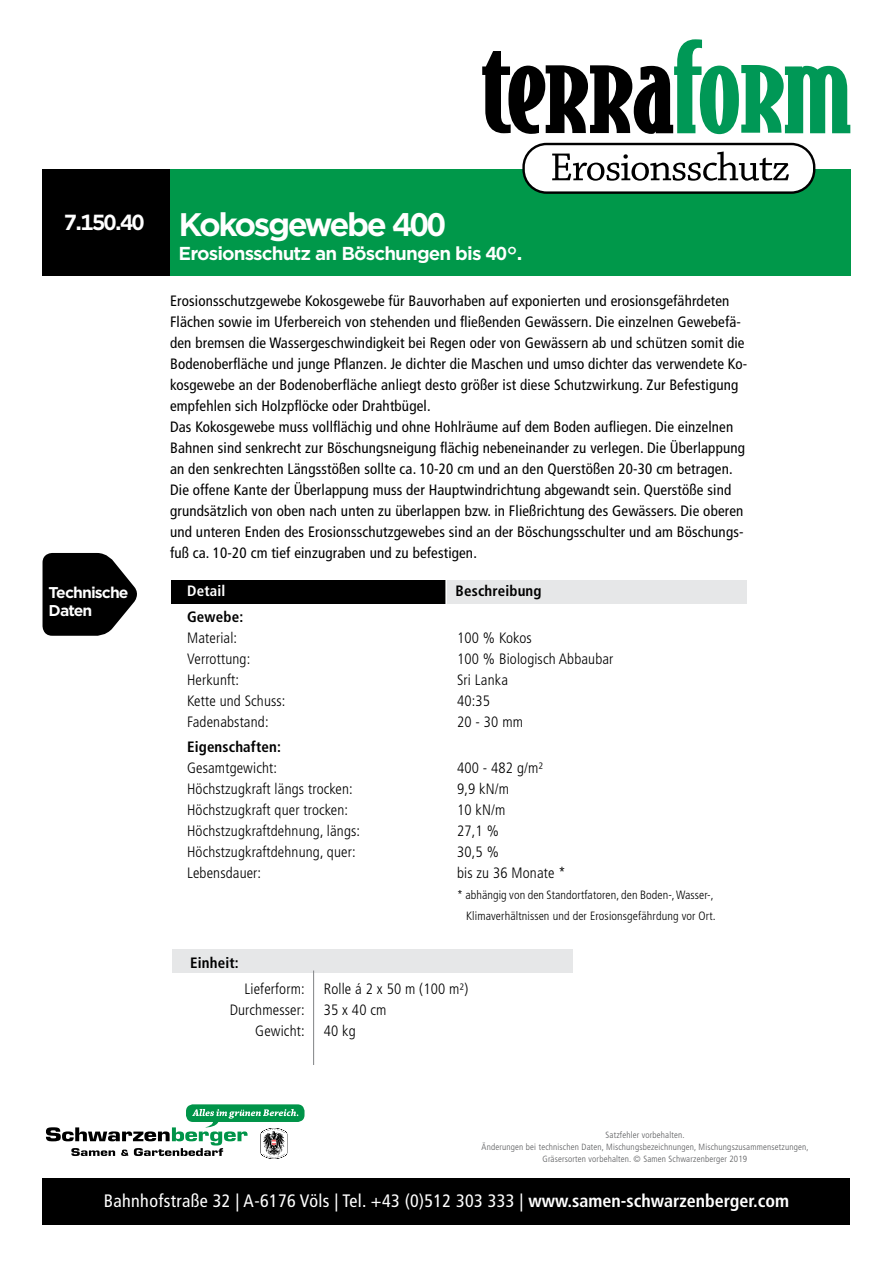
<style>
.page{position:relative;width:893px;height:1263px;background:#fff}
.page>*{position:absolute;margin:0;border:0;box-sizing:border-box;transform-origin:0 0}
.t1{font:700 31.35px "Gotham Office";letter-spacing:-.08em;color:#fff}
.t2{font:condensed 18px "Frutiger LT Std";letter-spacing:.02em;color:#fff}
.t3{font:700 18px "Gotham Office";letter-spacing:-.05em;color:#fff}
.t4{font:condensed 15px/21px "Frutiger LT Std";letter-spacing:.01em;color:#000}
.t5{font:300 condensed 15px "Frutiger LT Std";letter-spacing:.01em;color:#000}
.t6{font:700 condensed 15px "Frutiger LT Std";letter-spacing:.01em;color:#000}
.t7{font:700 15px/18px "Gotham Office";letter-spacing:-.06em;color:#fff}
.t8{font:700 condensed 15px "Frutiger LT Std";letter-spacing:.01em;color:#fff}
.t9{font:300 condensed 12px/21px "Frutiger LT Std";letter-spacing:.01em;color:#000;text-align:right}
.t10{font:300 condensed 9px/12px "Frutiger LT Std";letter-spacing:.02em;color:#58595b;text-align:center}
.s1{font-weight:700}
</style>
<div class="page">
<div style="left:186px;top:1104px;width:119px;height:18px;background:#009449;border-radius:7px"></div>
<svg style="left:46px;top:1109px;width:252px;height:50px"></svg>
<div style="left:43px;top:170px;width:127px;height:106px;background:#000"></div>
<div style="left:170px;top:170px;width:680px;height:106px;background:#00984a"></div>
<div style="left:43px;top:1178px;width:807px;height:46px;background:#000"></div>
<div style="left:171px;top:580px;width:275px;height:23px;background:#000"></div>
<div style="left:446px;top:580px;width:301px;height:23px;background:#e6e7e8"></div>
<hr style="left:445px;top:579px;width:2px;height:25px;background:#fff">
<svg style="left:43px;top:553px;width:94px;height:83px;background:#272727"></svg>
<svg style="left:522px;top:143px;width:293px;height:51px;background:#161b18"></svg>
<div style="left:525px;top:145px;width:288px;height:46px;background:#fff;border-radius:22px"></div>
<svg style="left:552px;top:152px;width:237px;height:29px"></svg>
<svg style="left:482px;top:39px;width:368px;height:95px"></svg>
<div style="left:172px;top:949px;width:401px;height:23px;background:#e6e7e8"></div>
<hr style="left:313px;top:970px;width:1px;height:95px;background:#808285">
<h1 class="t1" style="left:64px;top:203px;width:384px"><sup>7.150.40</sup> Kokosgewebe 400</h1>
<p class="t3" style="left:179px;top:241px;width:345px">Erosionsschutz an Böschungen bis 40°.</p>
<p class="t7" style="left:49px;top:583px;width:82px">Technische<br>Daten</p>
<p class="t4" style="left:170px;top:290px;width:579px">Erosionsschutzgewebe Kokosgewebe für Bauvorhaben auf exponierten und erosionsgefährdeten Flächen sowie im Uferbereich von stehenden und fließenden Gewässern. Die einzelnen Gewebefä&shy;den bremsen die Wassergeschwindigkeit bei Regen oder von Gewässern ab und schützen somit die Bodenoberfläche und junge Pflanzen. Je dichter die Maschen und umso dichter das verwendete Ko&shy;kosgewebe an der Bodenoberfläche anliegt desto größer ist diese Schutzwirkung. Zur Befestigung empfehlen sich Holzpflöcke oder Drahtbügel.<br>Das Kokosgewebe muss vollflächig und ohne Hohlräume auf dem Boden aufliegen. Die einzelnen Bahnen sind senkrecht zur Böschungsneigung flächig nebeneinander zu verlegen. Die Überlappung an den senkrechten Längsstößen sollte ca. 10-20 cm und an den Querstößen 20-30 cm betragen.<br>Die offene Kante der Überlappung muss der Hauptwindrichtung abgewandt sein. Querstöße sind grundsätzlich von oben nach unten zu überlappen bzw. in Fließrichtung des Gewässers. Die oberen und unteren Enden des Erosionsschutzgewebes sind an der Böschungsschulter und am Böschungs&shy;fuß ca. 10-20 cm tief einzugraben und zu befestigen.</p>
<p class="t8" style="left:187px;top:582px;width:40px">Detail</p>
<p class="t6" style="left:456px;top:582px;width:87px">Beschreibung</p>
<p class="t6" style="left:187px;top:608px;width:58px">Gewebe:</p>
<p class="t5" style="left:187px;top:629px;width:52px">Material:</p>
<p class="t5" style="left:457px;top:629px;width:76px">100 % Kokos</p>
<p class="t5" style="left:187px;top:650px;width:65px">Verrottung:</p>
<p class="t5" style="left:457px;top:650px;width:158px">100 % Biologisch Abbaubar</p>
<p class="t5" style="left:187px;top:671px;width:54px">Herkunft:</p>
<p class="t5" style="left:457px;top:671px;width:52px">Sri Lanka</p>
<p class="t5" style="left:187px;top:692px;width:100px">Kette und Schuss:</p>
<p class="t5" style="left:457px;top:692px;width:35px">40:35</p>
<p class="t5" style="left:187px;top:713px;width:83px">Fadenabstand:</p>
<p class="t5" style="left:457px;top:713px;width:67px">20 - 30 mm</p>
<p class="t6" style="left:187px;top:738px;width:95px">Eigenschaften:</p>
<p class="t5" style="left:187px;top:759px;width:92px">Gesamtgewicht:</p>
<p class="t5" style="left:457px;top:759px;width:88px">400 - 482 g/m²</p>
<p class="t5" style="left:187px;top:780px;width:167px">Höchstzugkraft längs trocken:</p>
<p class="t5" style="left:457px;top:780px;width:54px">9,9 kN/m</p>
<p class="t5" style="left:187px;top:801px;width:163px">Höchstzugkraft quer trocken:</p>
<p class="t5" style="left:457px;top:801px;width:50px">10 kN/m</p>
<p class="t5" style="left:187px;top:822px;width:175px">Höchstzugkraftdehnung, längs:</p>
<p class="t5" style="left:457px;top:822px;width:43px">27,1 %</p>
<p class="t5" style="left:187px;top:843px;width:170px">Höchstzugkraftdehnung, quer:</p>
<p class="t5" style="left:457px;top:843px;width:43px">30,5 %</p>
<p class="t5" style="left:187px;top:864px;width:76px">Lebensdauer:</p>
<p class="t5" style="left:457px;top:864px;width:110px">bis zu 36 Monate *</p>
<p class="t9" style="left:457px;top:885px;width:260px">* abhängig von den Standortfatoren, den Boden-, Wasser-,<br>Klimaverhältnissen und der Erosionsgefährdung vor Ort.</p>
<p class="t6" style="left:190px;top:954px;width:50px">Einheit:</p>
<p class="t5" style="left:245px;top:980px;width:62px">Lieferform:</p>
<p class="t5" style="left:324px;top:980px;width:146px">Rolle á 2 x 50 m (100 m²)</p>
<p class="t5" style="left:230px;top:1001px;width:76px">Durchmesser:</p>
<p class="t5" style="left:324px;top:1001px;width:64px">35 x 40 cm</p>
<p class="t5" style="left:255px;top:1022px;width:51px">Gewicht:</p>
<p class="t5" style="left:324px;top:1022px;width:33px">40 kg</p>
<p class="t10" style="left:482px;top:1129px;width:328px">Satzfehler vorbehalten.<br>Änderungen bei technischen Daten, Mischungsbezeichnungen, Mischungszusammensetzungen,<br>Gräsersorten vorbehalten. © Samen Schwarzenberger 2019</p>
<p class="t2" style="left:104px;top:1190px;width:687px">Bahnhofstraße 32 | A-6176 Völs | Tel. +43 (0)512 303 333 | <span class="s1">www.samen-schwarzenberger.com</span></p>
</div>
